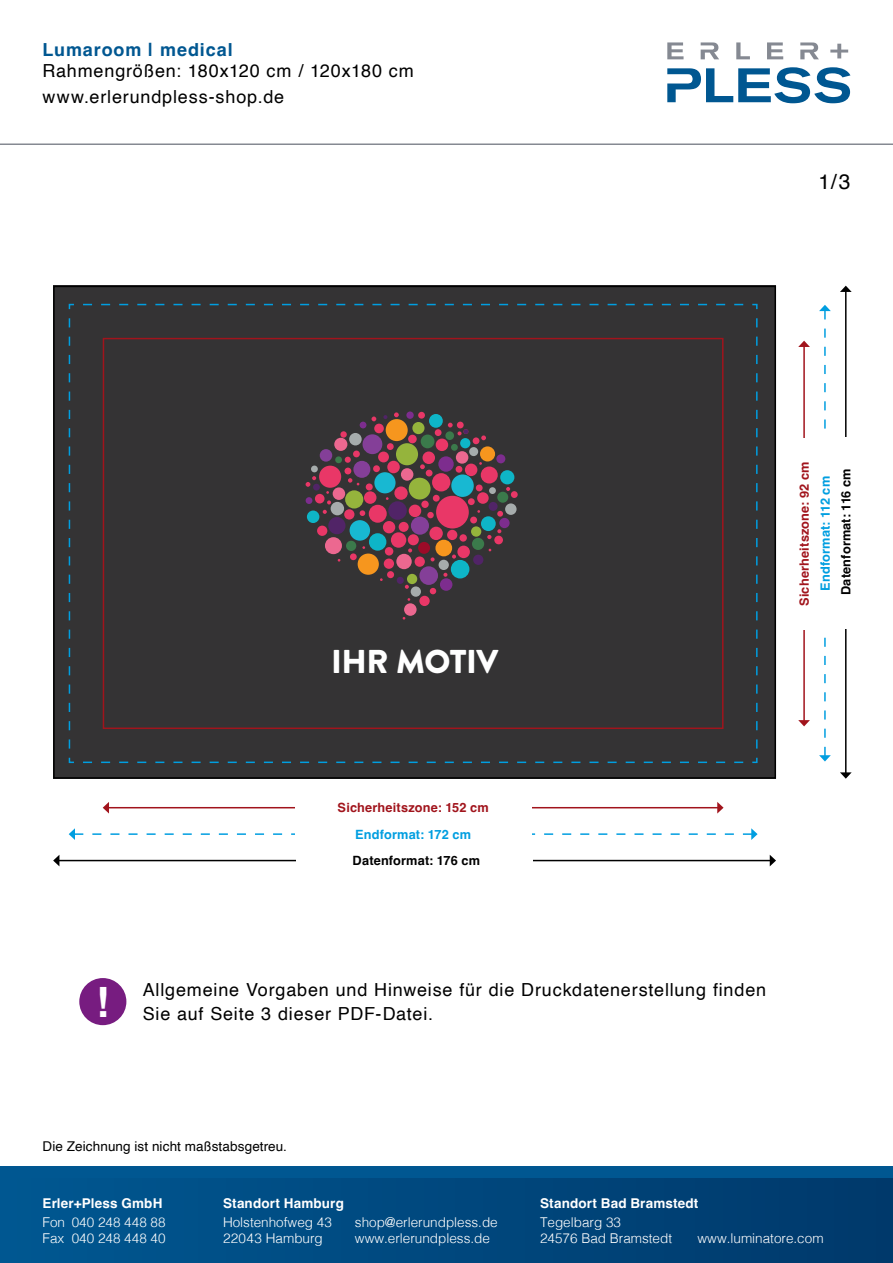
<style>
.page{position:relative;width:893px;height:1263px;background:#fff}
.page>*{position:absolute;margin:0;border:0;box-sizing:border-box;transform-origin:0 0}
.t1{font:700 41.85px "Helvetica";color:#fff}
.t2{font:900 33px "Brandon Grotesque";letter-spacing:-.015em;color:#fff}
.t3{font:21px "Helvetica";color:#000}
.t4{font:18px/25.5px "Helvetica";letter-spacing:.045em;color:#000}
.t5{font:700 18px "Helvetica";letter-spacing:.05em;color:#005791}
.t6{font:300 13.5px/16.2px "Helvetica";color:#fff}
.t7{font:700 13.5px "Helvetica";letter-spacing:.01em;color:#fff}
.t8{font:13.5px "Helvetica";letter-spacing:.01em;color:#000}
.t9{font:700 12.75px "Helvetica";letter-spacing:.015em;color:#a1141c}
.t10{font:700 12.75px "Helvetica";letter-spacing:.01em;color:#000}
.t11{font:700 12.75px "Helvetica";letter-spacing:.01em;color:#009ee0}
</style>
<div class="page">
<svg style="left:667px;top:67px;width:183px;height:36px"></svg>
<svg style="left:667px;top:42px;width:16px;height:17px"></svg>
<svg style="left:736px;top:42px;width:14px;height:17px"></svg>
<svg style="left:767px;top:42px;width:16px;height:17px"></svg>
<svg style="left:701px;top:42px;width:18px;height:17px"></svg>
<svg style="left:800px;top:42px;width:19px;height:17px"></svg>
<svg style="left:830px;top:44px;width:18px;height:14px"></svg>
<div style="left:53px;top:286px;width:723px;height:493px;background:#343334"></div>
<hr style="left:0;top:143px;width:893px;height:2px;background:#858992">
<div style="left:53px;top:286px;width:723px;height:493px;border:2px solid #000"></div>
<svg style="left:68px;top:303px;width:690px;height:461px"></svg>
<div style="left:103px;top:338px;width:620px;height:391px;border:2px solid #a1141c"></div>
<hr style="left:108px;top:807px;width:610px;height:1px;background:#a1141c">
<svg style="left:103px;top:802px;width:6px;height:11px"></svg>
<svg style="left:717px;top:802px;width:6px;height:11px"></svg>
<div style="left:295px;top:795px;width:236px;height:25px;background:#fff"></div>
<hr style="left:59px;top:860px;width:711px;height:1px;background:#000">
<svg style="left:53px;top:855px;width:6px;height:11px"></svg>
<svg style="left:770px;top:855px;width:6px;height:11px"></svg>
<div style="left:296px;top:848px;width:237px;height:25px;background:#fff"></div>
<svg style="left:69px;top:828px;width:689px;height:12px"></svg>
<div style="left:295px;top:822px;width:236px;height:24px;background:#fff"></div>
<hr style="left:803px;top:346px;width:2px;height:375px;background:#a1141c">
<svg style="left:798px;top:720px;width:12px;height:6px"></svg>
<svg style="left:798px;top:341px;width:12px;height:6px"></svg>
<div style="left:792px;top:438px;width:24px;height:191px;background:#fff"></div>
<hr style="left:845px;top:291px;width:1px;height:482px;background:#000">
<svg style="left:840px;top:772px;width:12px;height:7px"></svg>
<svg style="left:840px;top:286px;width:12px;height:6px"></svg>
<div style="left:834px;top:438px;width:24px;height:191px;background:#fff"></div>
<svg style="left:819px;top:305px;width:12px;height:456px"></svg>
<div style="left:813px;top:438px;width:24px;height:191px;background:#fff"></div>
<div style="left:0;top:1178px;width:893px;height:85px;background:linear-gradient(to right,#005791,#00396b)"></div>
<div style="left:0;top:1167px;width:893px;height:11px;background:#005791"></div>
<div style="left:78px;top:977px;width:49px;height:49px;background:#771c80;border-radius:50%"></div>
<div style="left:77px;top:976px;width:52px;height:51px;border:2px solid #fff;border-radius:50%"></div>
<p class="t5" style="left:43px;top:39px;width:192px">Lumaroom | medical</p>
<p class="t4" style="left:43px;top:59px;width:373px">Rahmengrößen: 180x120 cm / 120x180 cm www.erlerundpless-shop.de</p>
<p class="t3" style="left:818px;top:165px;width:34px">1/3</p>
<h2 class="t2" style="left:331px;top:638px;width:169px">IHR MOTIV</h2>
<p class="t9" style="left:797px;top:606px;width:146px;rotate:-90deg">Sicherheitszone: 92 cm</p>
<p class="t10" style="left:838px;top:595px;width:128px;rotate:-90deg">Datenformat: 116 cm</p>
<p class="t11" style="left:817px;top:591px;width:116px;rotate:-90deg">Endformat: 112 cm</p>
<p class="t9" style="left:338px;top:800px;width:153px">Sicherheitszone: 152 cm</p>
<p class="t11" style="left:355px;top:827px;width:117px">Endformat: 172 cm</p>
<p class="t10" style="left:353px;top:853px;width:129px">Datenformat: 176 cm</p>
<h1 class="t1" style="left:95px;top:977px;width:15px">!</h1>
<p class="t4" style="left:143px;top:977px;width:625px">Allgemeine Vorgaben und Hinweise für die Druckdatenerstellung finden</p>
<p class="t4" style="left:143px;top:1001px;width:292px">Sie auf Seite 3 dieser PDF-Datei.</p>
<p class="t8" style="left:43px;top:1136px;width:246px">Die Zeichnung ist nicht maßstabsgetreu.</p>
<p class="t7" style="left:43px;top:1195px;width:121px">Erler+Pless GmbH</p>
<p class="t6" style="left:43px;top:1213px;width:125px">Fon 040 248 448 88<br>Fax 040 248 448 40</p>
<p class="t7" style="left:223px;top:1195px;width:122px">Standort Hamburg</p>
<p class="t6" style="left:223px;top:1213px;width:110px">Holstenhofweg 43<br>22043 Hamburg</p>
<p class="t6" style="left:355px;top:1213px;width:144px">shop@erlerundpless.de www.erlerundpless.de</p>
<p class="t7" style="left:540px;top:1195px;width:160px">Standort Bad Bramstedt</p>
<p class="t6" style="left:540px;top:1213px;width:134px">Tegelbarg 33<br>24576 Bad Bramstedt</p>
<p class="t6" style="left:697px;top:1229px;width:128px">www.luminatore.com</p>
</div>
